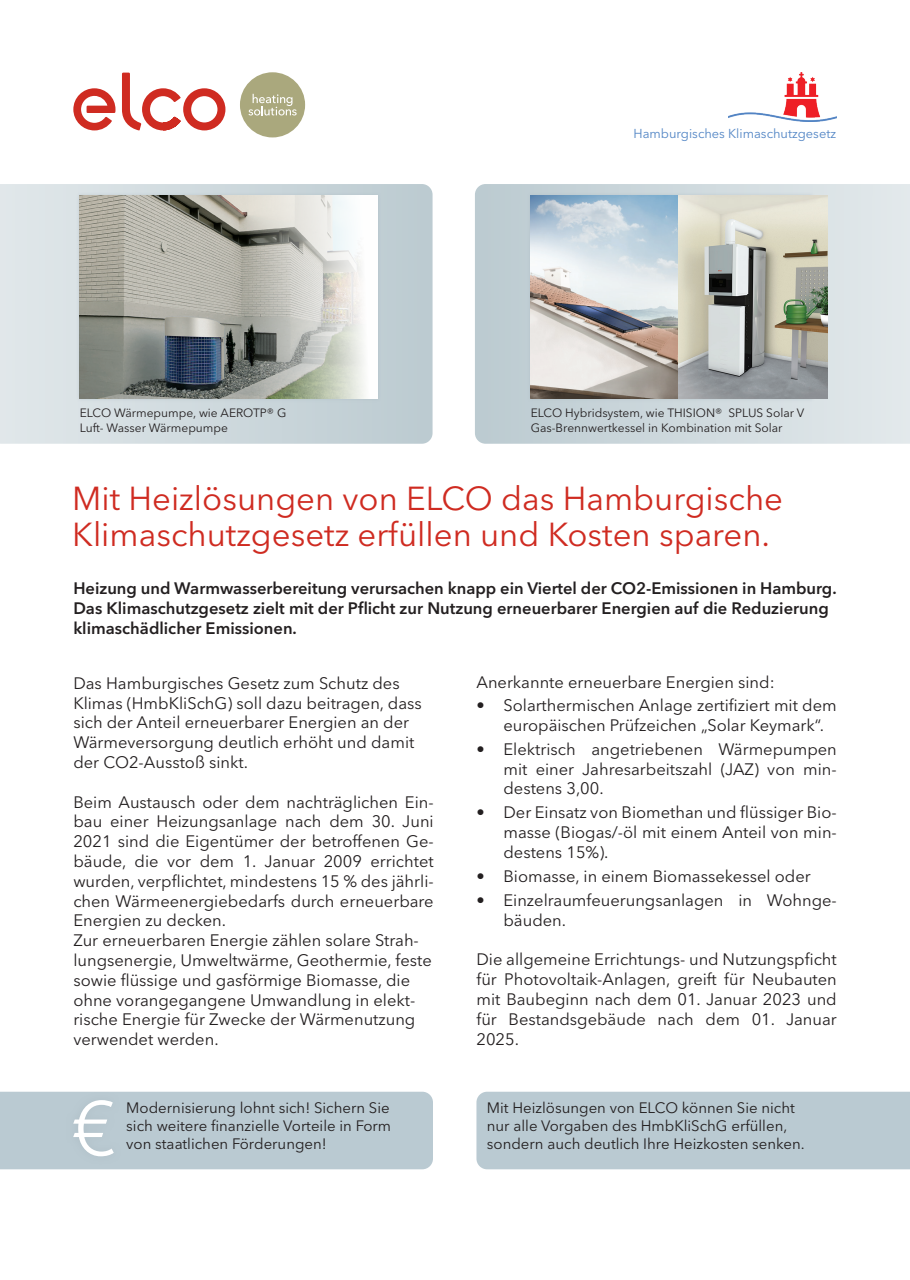
<style>
.page{position:relative;width:910px;height:1280px;background:#fff}
.page>*{position:absolute;margin:0;border:0;box-sizing:border-box;transform-origin:0 0}
.t1{font:75.6px "Avenir Next LT Pro";color:#fff}
.t2{font:33px/36px "Avenir Next LT Pro";color:#cf2b21}
.t3{font:16.5px/19.8px "Avenir Next LT Pro";color:#231f20}
.t4{font:600 16.5px/19.8px "Avenir Next LT Pro";color:#231f20}
.t5{font:15px/18px "Avenir Next LT Pro";color:#231f20;text-align:justify}
.t6{font:12.9px "Avenir Next LT Pro";color:#5386c5}
.t7{font:12px/15px "Avenir Next LT Pro";color:#231f20}
</style>
<div class="page">
<svg style="left:0;top:184px;width:433px;height:260px;background:#cfdade"></svg>
<div style="left:76px;top:192px;width:305px;height:210px;background:#a7b6be;opacity:.48"></div>
<img style="left:80px;top:196px;width:297px;height:203px">
<img style="left:728px;top:72px;width:109px;height:50px">
<div style="left:240px;top:72px;width:65px;height:65px;background:#aaa87d;border-radius:50%"></div>
<svg style="left:248px;top:94px;width:49px;height:21px"></svg>
<svg style="left:73px;top:73px;width:152px;height:57px"></svg>
<div style="left:0;top:1092px;width:433px;height:77px;background:#bacad2"></div>
<div style="left:476px;top:1092px;width:434px;height:77px;background:#bacad2"></div>
<div style="left:65px;top:1091px;width:57px;height:74px;background:#b8c8d0"></div>
<svg style="left:475px;top:184px;width:435px;height:260px;background:#d1dbdf"></svg>
<div style="left:527px;top:192px;width:288px;height:210px;background:#a7b6be;opacity:.48"></div>
<img style="left:531px;top:196px;width:148px;height:203px">
<img style="left:679px;top:196px;width:149px;height:203px">
<p class="t7" style="left:80px;top:405px;width:208px">ELCO Wärmepumpe, wie AEROTP® G<br>Luft- Wasser Wärmepumpe</p>
<p class="t6" style="left:633px;top:126px;width:204px">Hamburgisches Klimaschutzgesetz</p>
<p class="t7" style="left:531px;top:405px;width:275px">ELCO Hybridsystem, wie THISION® SPLUS Solar V<br>Gas-Brennwertkessel in Kombination mit Solar</p>
<h2 class="t2" style="left:72px;top:480px;width:712px">Mit Heizlösungen von ELCO das Hamburgische<br>Klimaschutzgesetz erfüllen und Kosten sparen.</h2>
<p class="t4" style="left:73px;top:579px;width:765px">Heizung und Warmwasserbereitung verursachen knapp ein Viertel der CO2-Emissionen in Hamburg.<br>Das Klimaschutzgesetz zielt mit der Pflicht zur Nutzung erneuerbarer Energien auf die Reduzierung klimaschädlicher Emissionen.</p>
<p class="t3" style="left:73px;top:673px;width:350px">Das Hamburgisches Gesetz zum Schutz des Klimas (HmbKliSchG) soll dazu beitragen, dass sich der Anteil erneuerbarer Energien an der Wärmeversorgung deutlich erhöht und damit der CO2-Ausstoß sinkt.</p>
<p class="t3" style="left:73px;top:792px;width:362px">Beim Austausch oder dem nachträglichen Ein&shy;bau einer Heizungsanlage nach dem 30. Juni 2021 sind die Eigentümer der betroffenen Ge&shy;bäude, die vor dem 1. Januar 2009 errichtet wurden, verpflichtet, mindestens 15 % des jährli&shy;chen Wärmeenergiebedarfs durch erneuerbare Energien zu decken.<br>Zur erneuerbaren Energie zählen solare Strah&shy;lungsenergie, Umweltwärme, Geothermie, feste sowie flüssige und gasförmige Biomasse, die ohne vorangegangene Umwandlung in elekt&shy;rische Energie für Zwecke der Wärmenutzung verwendet werden.</p>
<p class="t3" style="left:476px;top:673px;width:300px">Anerkannte erneuerbare Energien sind:</p>
<p class="t3" style="left:503px;top:695px;width:335px;text-indent:-27px">• Solarthermischen Anlage zertifiziert mit dem europäischen Prüfzeichen „Solar Keymark“.</p>
<p class="t3" style="left:503px;top:739px;width:335px;text-align:justify;text-indent:-27px">• Elektrisch angetriebenen Wärmepumpen mit einer Jahresarbeitszahl (JAZ) von min&shy;destens 3,00.</p>
<p class="t3" style="left:503px;top:803px;width:335px;text-align:justify;text-indent:-27px">• Der Einsatz von Biomethan und flüssiger Bio&shy;masse (Biogas/-öl mit einem Anteil von min&shy;destens 15%).</p>
<p class="t3" style="left:476px;top:866px;width:336px">• Biomasse, in einem Biomassekessel oder</p>
<p class="t3" style="left:503px;top:890px;width:335px;text-indent:-27px">• Einzelraumfeuerungsanlagen in Wohnge&shy;bäuden.</p>
<p class="t3" style="left:476px;top:950px;width:362px;text-align:justify">Die allgemeine Errichtungs- und Nutzungspficht für Photovoltaik-Anlagen, greift für Neubauten mit Baubeginn nach dem 01. Januar 2023 und für Bestandsgebäude nach dem 01. Januar 2025.</p>
<h1 class="t1" style="left:72px;top:1083px;width:45px">€</h1>
<p class="t5" style="left:126px;top:1099px;width:266px">Modernisierung lohnt sich! Sichern Sie sich weitere finanzielle Vorteile in Form von staatlichen Förderungen!</p>
<p class="t5" style="left:487px;top:1099px;width:319px;text-align:left">Mit Heizlösungen von ELCO können Sie nicht nur alle Vorgaben des HmbKliSchG erfüllen, sondern auch deutlich Ihre Heizkosten senken.</p>
</div>
